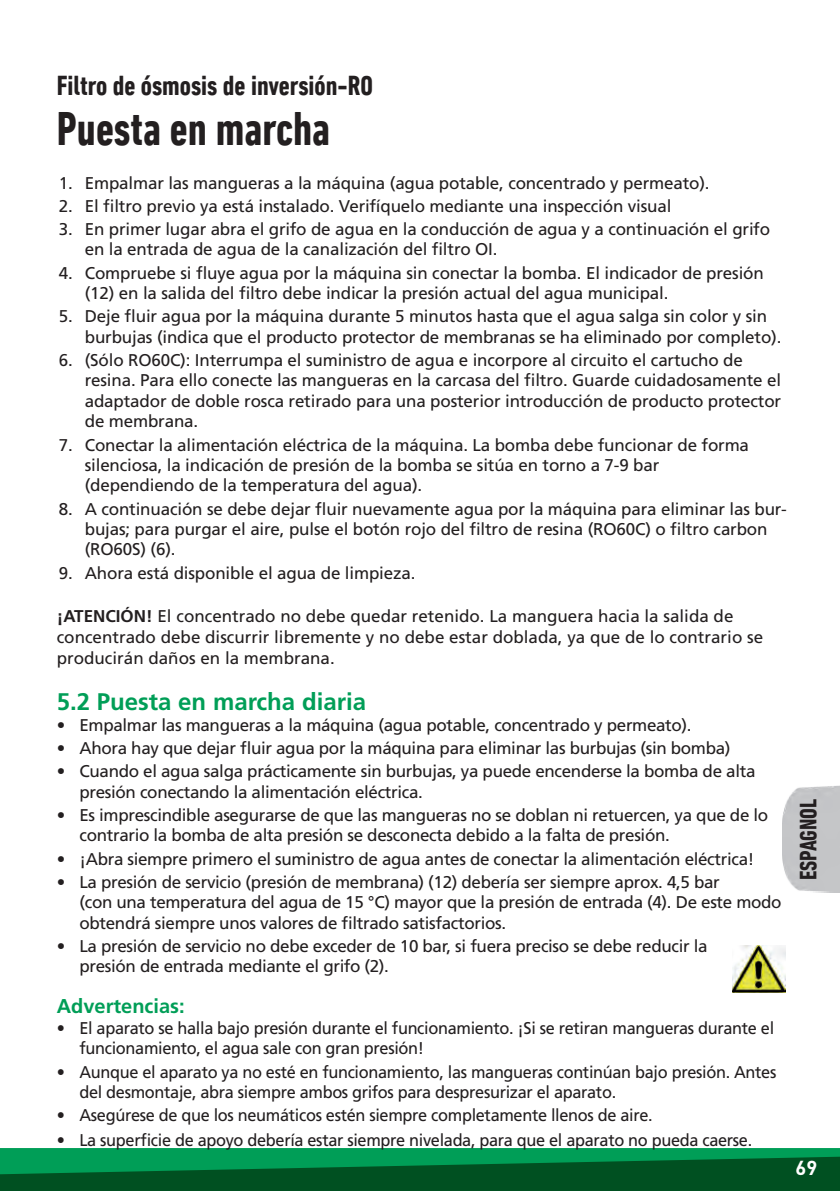
<style>
.page{position:relative;width:840px;height:1191px;background:#fff}
.page>*{position:absolute;margin:0;border:0;box-sizing:border-box;transform-origin:0 0}
.t1{font:700 condensed 48px "DIN Next LT Pro";color:#231f20;scale:.95 1}
.t2{font:700 condensed 28px "DIN Next LT Pro";color:#231f20}
.t3{font:700 24px "Frutiger LT Pro";color:#009e57}
.t4{font:700 condensed 24px "DIN Next LT Pro";color:#231f20}
.t5{font:700 20px "Frutiger LT Pro";color:#009e57}
.t6{font:700 20px "DIN Pro";color:#fff}
.t7{font:17px/20.4px "Frutiger LT Pro";letter-spacing:-.01em;color:#231f20}
.t8{font:17px/20.4px "Frutiger LT Pro";letter-spacing:-.01em;color:#231f20;scale:.96 1}
.s1{font-weight:700}
</style>
<div class="page">
<svg style="left:0;top:1148px;width:839px;height:43px;background:#006f37"></svg>
<img style="left:782px;top:785px;width:57px;height:107px">
<img style="left:732px;top:945px;width:53px;height:47px">
<h2 class="t2" style="left:57px;top:69px;width:317px">Filtro de ósmosis de inversión-RO</h2>
<h1 class="t1" style="left:57px;top:101px;width:289px">Puesta en marcha</h1>
<p class="t7" style="left:59px;top:172px;width:652px">1. Empalmar las mangueras a la máquina (agua potable, concentrado y permeato).</p>
<p class="t7" style="left:59px;top:196px;width:614px">2. El filtro previo ya está instalado. Verifíquelo mediante una inspección visual</p>
<p class="t7" style="left:85px;top:219px;width:686px;text-indent:-26px">3. En primer lugar abra el grifo de agua en la conducción de agua y a continuación el grifo en la entrada de agua de la canalización del filtro OI.</p>
<p class="t7" style="left:85px;top:263px;width:680px;text-indent:-26px">4. Compruebe si fluye agua por la máquina sin conectar la bomba. El indicador de presión (12) en la salida del filtro debe indicar la presión actual del agua municipal.</p>
<p class="t7" style="left:85px;top:306px;width:697px;text-indent:-26px">5. Deje fluir agua por la máquina durante 5 minutos hasta que el agua salga sin color y sin burbujas (indica que el producto protector de membranas se ha eliminado por completo).</p>
<p class="t7" style="left:85px;top:350px;width:697px;text-indent:-26px">6. (Sólo RO60C): Interrumpa el suministro de agua e incorpore al circuito el cartucho de resina. Para ello conecte las mangueras en la carcasa del filtro. Guarde cuidadosamente el adaptador de doble rosca retirado para una posterior introducción de producto protector de membrana.</p>
<p class="t7" style="left:85px;top:434px;width:665px;text-indent:-26px">7. Conectar la alimentación eléctrica de la máquina. La bomba debe funcionar de forma silenciosa, la indicación de presión de la bomba se sitúa en torno a 7-9 bar (dependiendo de la temperatura del agua).</p>
<p class="t7" style="left:85px;top:498px;width:703px;text-indent:-26px">8. A continuación se debe dejar fluir nuevamente agua por la máquina para eliminar las bur&shy;bujas; para purgar el aire, pulse el botón rojo del filtro de resina (RO60C) o filtro carbon (RO60S) (6).</p>
<p class="t7" style="left:59px;top:562px;width:358px">9. Ahora está disponible el agua de limpieza.</p>
<p class="t7" style="left:57px;top:606px;width:707px;line-height:21px"><span class="s1">¡ATENCIÓN!</span> El concentrado no debe quedar retenido. La manguera hacia la salida de concentrado debe discurrir libremente y no debe estar doblada, ya que de lo contrario se producirán daños en la membrana.</p>
<h3 class="t3" style="left:57px;top:688px;width:311px">5.2 Puesta en marcha diaria</h3>
<p class="t7" style="left:57px;top:714px;width:636px">• Empalmar las mangueras a la máquina (agua potable, concentrado y permeato).</p>
<p class="t7" style="left:57px;top:738px;width:675px">• Ahora hay que dejar fluir agua por la máquina para eliminar las burbujas (sin bomba)</p>
<p class="t7" style="left:79px;top:761px;width:677px;text-indent:-23px">• Cuando el agua salga prácticamente sin burbujas, ya puede encenderse la bomba de alta presión conectando la alimentación eléctrica.</p>
<p class="t7" style="left:79px;top:805px;width:690px;text-indent:-23px">• Es imprescindible asegurarse de que las mangueras no se doblan ni retuercen, ya que de lo contrario la bomba de alta presión se desconecta debido a la falta de presión.</p>
<p class="t7" style="left:57px;top:848px;width:698px">• ¡Abra siempre primero el suministro de agua antes de conectar la alimentación eléctrica!</p>
<p class="t7" style="left:79px;top:871px;width:703px;text-indent:-23px">• La presión de servicio (presión de membrana) (12) debería ser siempre aprox. 4,5 bar<br>(con una temperatura del agua de 15 °C) mayor que la presión de entrada (4). De este modo obtendrá siempre unos valores de filtrado satisfactorios.</p>
<p class="t7" style="left:79px;top:935px;width:629px;text-indent:-23px">• La presión de servicio no debe exceder de 10 bar, si fuera preciso se debe reducir la presión de entrada mediante el grifo (2).</p>
<p class="t5" style="left:57px;top:994px;width:129px">Advertencias:</p>
<p class="t8" style="left:79px;top:1017px;width:724px;text-indent:-23px">• El aparato se halla bajo presión durante el funcionamiento. ¡Si se retiran mangueras durante el funcionamiento, el agua sale con gran presión!</p>
<p class="t8" style="left:79px;top:1061px;width:727px;text-indent:-23px">• Aunque el aparato ya no esté en funcionamiento, las mangueras continúan bajo presión. Antes del desmontaje, abra siempre ambos grifos para despresurizar el aparato.</p>
<p class="t8" style="left:57px;top:1105px;width:622px">• Asegúrese de que los neumáticos estén siempre completamente llenos de aire.</p>
<p class="t8" style="left:57px;top:1129px;width:725px">• La superficie de apoyo debería estar siempre nivelada, para que el aparato no pueda caerse.</p>
<h3 class="t4" style="left:794px;top:880px;width:83px;rotate:-90deg">ESPAGNOL</h3>
<p class="t6" style="left:795px;top:1154px;width:23px">69</p>
</div>
